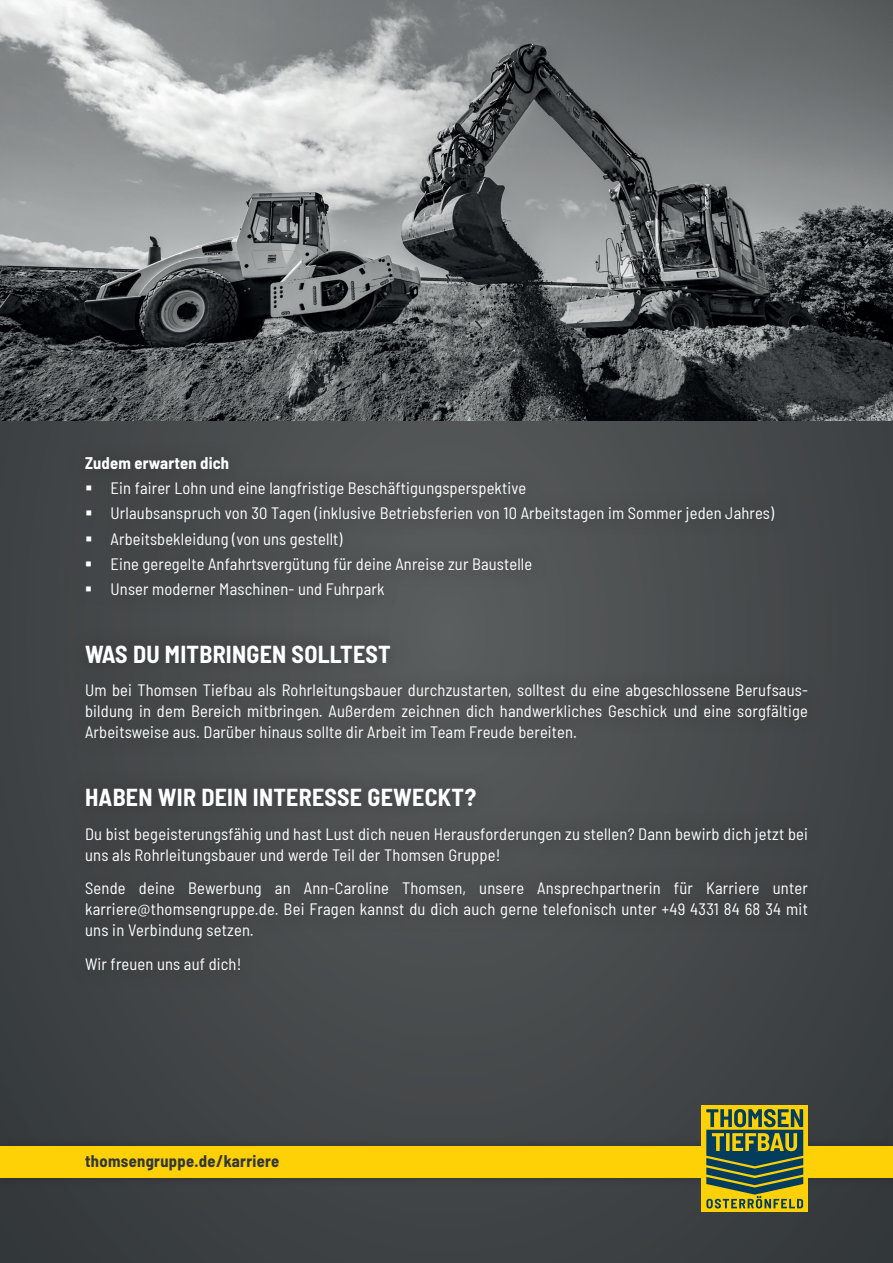
<style>
.page{position:relative;width:893px;height:1263px;background:#3f4244}
.page>*{position:absolute;margin:0;border:0;box-sizing:border-box;transform-origin:0 0}
.t1{font:700 semi-condensed 24px "Barlow";letter-spacing:.01em;color:#fff}
.t2{font:semi-condensed 16.5px/21px "Barlow";letter-spacing:.01em;color:#fff;text-align:justify}
.t3{font:700 semi-condensed 16.5px "Barlow";letter-spacing:.02em;color:#313639}
.t4{font:700 semi-condensed 16.5px "Barlow";letter-spacing:.01em;color:#fff}
</style>
<div class="page">
<div style="left:0;top:1137px;width:893px;height:50px;background:#3b3d3f"></div>
<div style="left:0;top:1146px;width:893px;height:32px;background:#fed006"></div>
<img style="left:0;top:0;width:893px;height:421px">
<div style="left:702px;top:1106px;width:106px;height:106px;background:#fed006"></div>
<svg style="left:706px;top:1109px;width:97px;height:99px"></svg>
<div style="left:68px;top:440px;width:757px;height:548px;background:#4a4c4e"></div>
<p class="t4" style="left:85px;top:451px;width:146px">Zudem erwarten dich</p>
<p class="t2" style="left:85px;top:476px;width:443px">▪ Ein fairer Lohn und eine langfristige Beschäftigungsperspektive</p>
<p class="t2" style="left:85px;top:502px;width:691px">▪ Urlaubsanspruch von 30 Tagen (inklusive Betriebsferien von 10 Arbeitstagen im Sommer jeden Jahres)</p>
<p class="t2" style="left:85px;top:527px;width:259px">▪ Arbeitsbekleidung (von uns gestellt)</p>
<p class="t2" style="left:85px;top:552px;width:449px">▪ Eine geregelte Anfahrtsvergütung für deine Anreise zur Baustelle</p>
<p class="t2" style="left:85px;top:577px;width:301px">▪ Unser moderner Maschinen- und Fuhrpark</p>
<h1 class="t1" style="left:85px;top:637px;width:307px">WAS DU MITBRINGEN SOLLTEST</h1>
<p class="t2" style="left:85px;top:679px;width:724px">Um bei Thomsen Tiefbau als Rohrleitungsbauer durchzustarten, solltest du eine abgeschlossene Berufsaus&shy;bildung in dem Bereich mitbringen. Außerdem zeichnen dich handwerkliches Geschick und eine sorgfältige Arbeitsweise aus. Darüber hinaus sollte dir Arbeit im Team Freude bereiten.</p>
<h1 class="t1" style="left:85px;top:780px;width:393px">HABEN WIR DEIN INTERESSE GEWECKT?</h1>
<p class="t2" style="left:85px;top:822px;width:724px">Du bist begeisterungsfähig und hast Lust dich neuen Herausforderungen zu stellen? Dann bewirb dich jetzt bei uns als Rohrleitungsbauer und werde Teil der Thomsen Gruppe!</p>
<p class="t2" style="left:85px;top:877px;width:724px">Sende deine Bewerbung an Ann-Caroline Thomsen, unsere Ansprechpartnerin für Karriere unter karriere@thomsengruppe.de. Bei Fragen kannst du dich auch gerne telefonisch unter +49 4331 84 68 34 mit uns in Verbindung setzen.</p>
<p class="t2" style="left:85px;top:952px;width:158px">Wir freuen uns auf dich!</p>
<p class="t3" style="left:85px;top:1149px;width:196px">thomsengruppe.de/karriere</p>
</div>
